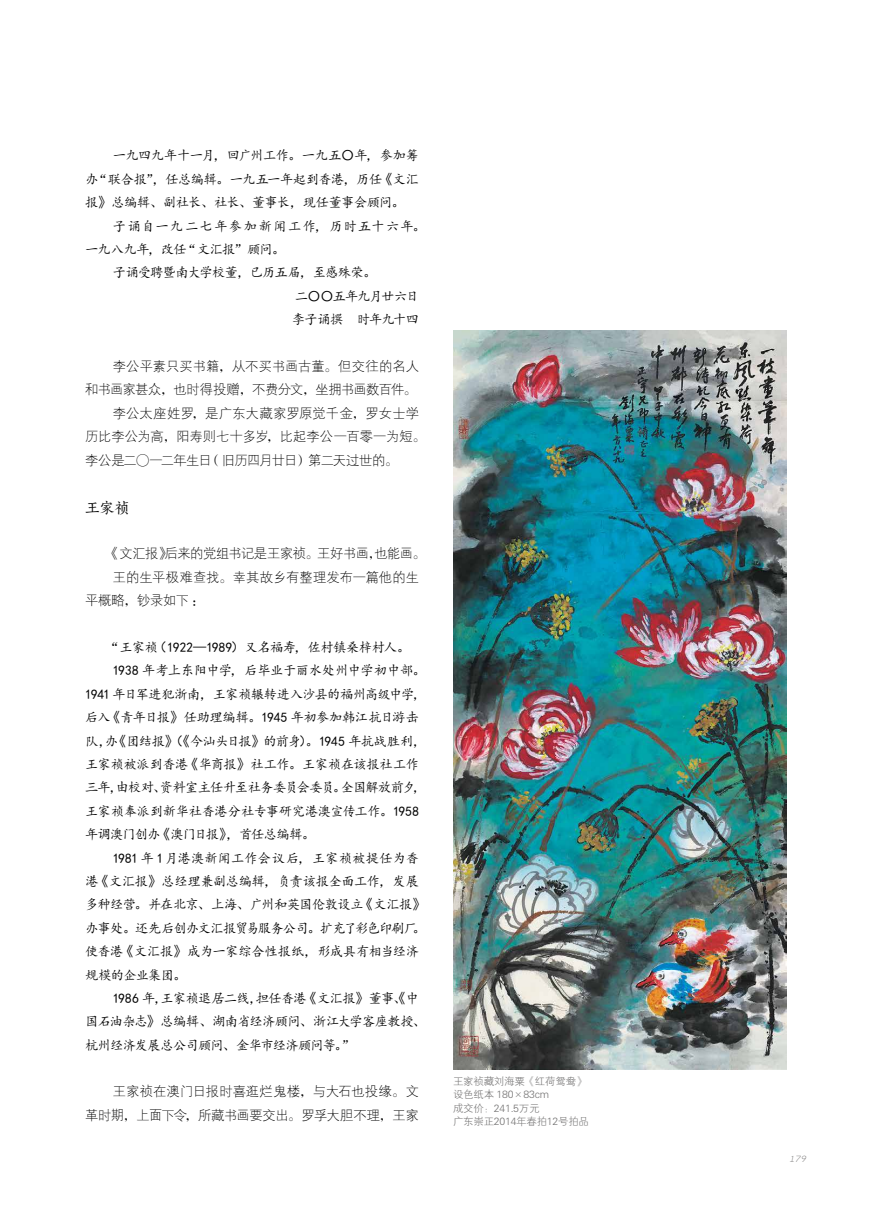
<style>
.page{position:relative;width:872px;height:1212px;background:#fff}
.page>*{position:absolute;margin:0;border:0;box-sizing:border-box;transform-origin:0 0}
.t1{font:15px "FZSKBXKJW GB1 0";color:#000}
.t2{font:13.5px "Kai Ti";letter-spacing:-.04em;color:#000}
.t3{font:13.5px/23.4px "FZXDXK GBK1 0";letter-spacing:-.005em;color:#000;text-align:right}
.t4{font:13.5px "Kai Ti";letter-spacing:-.065em;color:#000}
.t5{font:13.5px "Kai Ti";letter-spacing:-.07em;color:#000}
.t6{font:13.5px "Kai Ti";letter-spacing:-.06em;color:#000}
.t7{font:13.5px "FZXDXK GBK1 0";letter-spacing:-.035em;color:#000}
.t8{font:13.5px "FZXDXK GBK1 0";letter-spacing:-.03em;color:#000}
.t9{font:13.5px "FZXDXK GBK1 0";letter-spacing:-.04em;color:#000}
.t10{font:13.5px "Kai Ti";letter-spacing:.01em;color:#000}
.t11{font:13.5px "FZXDXK GBK1 0";letter-spacing:.02em;color:#000}
.t12{font:13.5px "Kai Ti";letter-spacing:.105em;color:#000}
.t13{font:10.5px/13.5px "FZXH1 K GBK1 0";letter-spacing:-.025em;color:#727171}
.t14{font:italic 9px "Champagne&Limousines";color:#727171;scale:1.2 1}
.s1{font-family:"FZBSK GBK1 0"}
</style>
<div class="page">
<img style="left:453px;top:331px;width:334px;height:739px">
<p class="t2" style="left:113px;top:149px;width:308px">一九四九年十一月，回广州工作。一九五〇年，参加筹</p>
<p class="t2" style="left:85px;top:172px;width:335px">办“联合报”，任总编辑。一九五一年起到香港，历任《文汇</p>
<p class="t2" style="left:85px;top:196px;width:321px">报》总编辑、副社长、社长、董事长，现任董事会顾问。</p>
<p class="t12" style="left:113px;top:219px;width:314px">子诵自一九二七年参加新闻工作，历时五十六年。</p>
<p class="t2" style="left:85px;top:242px;width:202px">一九八九年，改任“文汇报”顾问。</p>
<p class="t4" style="left:113px;top:266px;width:265px">子诵受聘暨南大学校董，已历五届，至感殊荣。</p>
<p class="t5" style="left:295px;top:289px;width:126px">二〇〇五年九月廿六日</p>
<p class="t6" style="left:292px;top:313px;width:129px">李子诵撰 时年九十四</p>
<p class="t3" style="left:113px;top:355px;width:308px">李公平素只买书籍<span class="s1">，</span>从不买书画古董<span class="s1">。</span>但交往的名人</p>
<p class="t7" style="left:85px;top:382px;width:333px">和书画家甚众<span class="s1">，</span>也时得投赠<span class="s1">，</span>不费分文<span class="s1">，</span>坐拥书画数百件<span class="s1">。</span></p>
<p class="t11" style="left:113px;top:406px;width:308px">李公太座姓罗<span class="s1">，</span>是广东大藏家罗原觉千金<span class="s1">，</span>罗女士学</p>
<p class="t3" style="left:85px;top:425px;width:342px">历比李公为高<span class="s1">，</span>阳寿则七十多岁<span class="s1">，</span>比起李公一百零一为短<span class="s1">。</span></p>
<p class="t9" style="left:85px;top:453px;width:314px">李公是二<span class="s1">〇</span>一二年生日<span class="s1">（</span>旧历四月廿日<span class="s1">）</span>第二天过世的<span class="s1">。</span></p>
<p class="t1" style="left:85px;top:499px;width:46px">王家祯</p>
<p class="t8" style="left:106px;top:546px;width:321px"><span class="s1">《</span>文汇报<span class="s1">》</span>后来的党组书记是王家祯<span class="s1">。</span>王好书画<span class="s1">，</span>也能画<span class="s1">。</span></p>
<p class="t3" style="left:113px;top:566px;width:308px">王的生平极难查找<span class="s1">。</span>幸其故乡有整理发布一篇他的生</p>
<p class="t3" style="left:85px;top:589px;width:121px">平概略<span class="s1">，</span>钞录如下<span class="s1">：</span></p>
<p class="t2" style="left:106px;top:640px;width:305px">“王家祯（1922—1989）又名福寿，佐村镇桑梓村人。</p>
<p class="t2" style="left:113px;top:664px;width:314px">1938 年考上东阳中学，后毕业于丽水处州中学初中部。</p>
<p class="t2" style="left:85px;top:687px;width:342px">1941 年日军进犯浙南，王家祯辗转进入沙县的福州高级中学，</p>
<p class="t2" style="left:85px;top:710px;width:335px">后入《青年日报》任助理编辑。1945 年初参加韩江抗日游击</p>
<p class="t2" style="left:85px;top:734px;width:342px">队，办《团结报》（《今汕头日报》的前身）。1945 年抗战胜利，</p>
<p class="t2" style="left:85px;top:757px;width:335px">王家祯被派到香港《华商报》社工作。王家祯在该报社工作</p>
<p class="t6" style="left:85px;top:781px;width:342px">三年，由校对、资料室主任升至社务委员会委员。全国解放前夕，</p>
<p class="t2" style="left:85px;top:804px;width:335px">王家祯奉派到新华社香港分社专事研究港澳宣传工作。1958</p>
<p class="t4" style="left:85px;top:827px;width:231px">年调澳门创办《澳门日报》，首任总编辑。</p>
<p class="t10" style="left:113px;top:851px;width:308px">1981 年 1月港澳新闻工作会议后，王家祯被提任为香</p>
<p class="t2" style="left:85px;top:874px;width:335px">港《文汇报》总经理兼副总编辑，负责该报全面工作，发展</p>
<p class="t2" style="left:85px;top:898px;width:342px">多种经营。并在北京、上海、广州和英国伦敦设立《文汇报》</p>
<p class="t5" style="left:85px;top:921px;width:342px">办事处。还先后创办文汇报贸易服务公司。扩充了彩色印刷厂。</p>
<p class="t2" style="left:85px;top:944px;width:335px">使香港《文汇报》成为一家综合性报纸，形成具有相当经济</p>
<p class="t2" style="left:85px;top:968px;width:103px">规模的企业集团。</p>
<p class="t2" style="left:113px;top:991px;width:308px">1986 年，王家祯退居二线，担任香港《文汇报》董事、《中</p>
<p class="t2" style="left:85px;top:1015px;width:342px">国石油杂志》总编辑、湖南省经济顾问、浙江大学客座教授、</p>
<p class="t4" style="left:85px;top:1038px;width:271px">杭州经济发展总公司顾问、金华市经济顾问等。”</p>
<p class="t3" style="left:85px;top:1080px;width:335px">王家祯在澳门日报时喜逛烂鬼楼<span class="s1">，</span>与大石也投缘<span class="s1">。</span>文<br>革时期<span class="s1">，</span>上面下令<span class="s1">，</span>所藏书画要交出<span class="s1">。</span>罗孚大胆不理<span class="s1">，</span>王家</p>
<p class="t13" style="left:453px;top:1075px;width:138px">王家祯藏刘海粟《红荷鸳鸯》设色纸本 180<span class="s1">×</span>83cm<br>成交价：241.5万元<br>广东崇正2014年春拍12号拍品</p>
<p class="t14" style="left:789px;top:1154px;width:16px">179</p>
</div>
